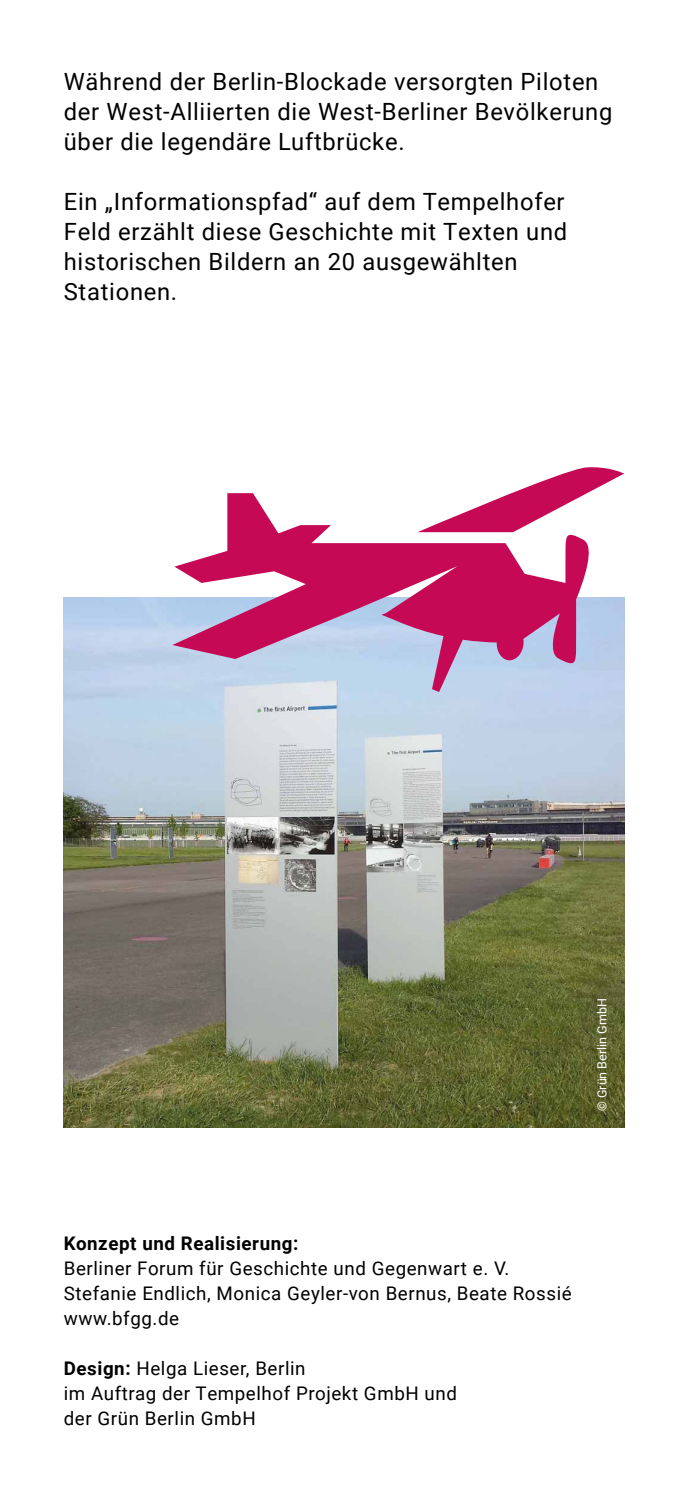
<style>
.page{position:relative;width:688px;height:1489px;background:#fff}
.page>*{position:absolute;margin:0;border:0;box-sizing:border-box;transform-origin:0 0}
.t1{font:23.75px/30px "Roboto";letter-spacing:.03em;color:#000}
.t2{font:18.75px/25px "Roboto";letter-spacing:.03em;color:#000}
.t3{font:700 18.75px "Roboto";letter-spacing:.03em;color:#000}
.t4{font:12.5px "Roboto";color:#fff}
.s1{font-weight:700}
</style>
<div class="page">
<img style="left:64px;top:597px;width:560px;height:529px">
<svg style="left:172px;top:467px;width:452px;height:225px"></svg>
<p class="t1" style="left:64px;top:66px;width:550px">Während der Berlin-Blockade versorgten Piloten der West-Alliierten die West-Berliner Bevölkerung über die legendäre Luftbrücke.</p>
<p class="t1" style="left:64px;top:186px;width:504px">Ein „Informationspfad“ auf dem Tempelhofer Feld erzählt diese Geschichte mit Texten und historischen Bildern an 20 ausgewählten Stationen.</p>
<p class="t4" style="left:593px;top:1110px;width:114px;rotate:-90deg">© Grün Berlin GmbH</p>
<p class="t3" style="left:64px;top:1230px;width:236px">Konzept und Realisierung:</p>
<p class="t2" style="left:64px;top:1255px;width:509px">Berliner Forum für Geschichte und Gegenwart e. V.<br>Stefanie Endlich, Monica Geyler-von Bernus, Beate Rossié www.bfgg.de</p>
<p class="t2" style="left:64px;top:1355px;width:394px"><span class="s1">Design:</span> Helga Lieser, Berlin<br>im Auftrag der Tempelhof Projekt GmbH und der Grün Berlin GmbH</p>
</div>
